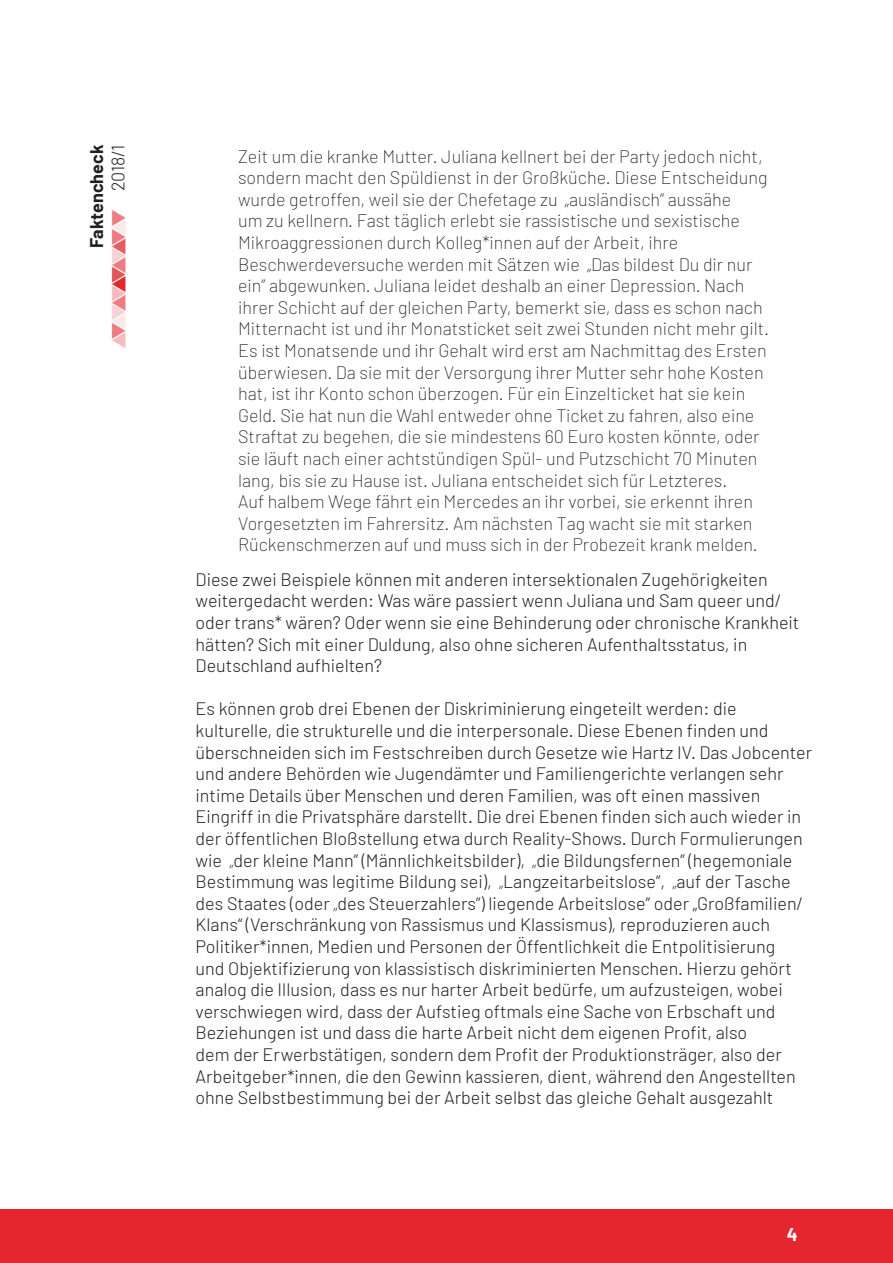
<style>
.page{position:relative;width:893px;height:1263px;background:#fff}
.page>*{position:absolute;margin:0;border:0;box-sizing:border-box;transform-origin:0 0}
.Paragraph_Style_1{font:300 18px/21.6px "Barlow";color:#231f20}
.t1{font:200 18px/21.6px "Barlow";color:#231f20}
.t2{font:700 18px "Barlow";color:#231f20}
.t3{font:700 18px "Barlow";color:#fff}
.s1{font-weight:200}
</style>
<div class="page">
<div style="left:0;top:1210px;width:893px;height:53px;background:#e5262e"></div>
<img style="left:111px;top:210px;width:15px;height:138px">
<p class="t2" style="left:85px;top:248px;width:105px;rotate:-90deg">Faktencheck</p>
<p class="Paragraph_Style_1" style="left:107px;top:191px;width:48px;rotate:-90deg">2018/1</p>
<p class="t1" style="left:238px;top:145px;width:532px">Zeit um die kranke Mutter. Juliana kellnert bei der Party jedoch nicht, sondern macht den Spüldienst in der Großküche. Diese Entscheidung wurde getroffen, weil sie der Chefetage zu „ausländisch” aussähe<br>um zu kellnern. Fast täglich erlebt sie rassistische und sexistische Mikroaggressionen durch Kolleg*innen auf der Arbeit, ihre Beschwerdeversuche werden mit Sätzen wie „Das bildest Du dir nur ein” abgewunken. Juliana leidet deshalb an einer Depression. Nach ihrer Schicht auf der gleichen Party, bemerkt sie, dass es schon nach Mitternacht ist und ihr Monatsticket seit zwei Stunden nicht mehr gilt.<br>Es ist Monatsende und ihr Gehalt wird erst am Nachmittag des Ersten überwiesen. Da sie mit der Versorgung ihrer Mutter sehr hohe Kosten hat, ist ihr Konto schon überzogen. Für ein Einzelticket hat sie kein Geld. Sie hat nun die Wahl entweder ohne Ticket zu fahren, also eine Straftat zu begehen, die sie mindestens 60 Euro kosten könnte, oder sie läuft nach einer achtstündigen Spül- und Putzschicht 70 Minuten lang, bis sie zu Hause ist. Juliana entscheidet sich für Letzteres.<br>Auf halbem Wege fährt ein Mercedes an ihr vorbei, sie erkennt ihren Vorgesetzten im Fahrersitz. Am nächsten Tag wacht sie mit starken Rückenschmerzen auf und muss sich in der Probezeit krank melden.</p>
<p class="Paragraph_Style_1" style="left:196px;top:568px;width:605px">Diese zwei Beispiele können mit anderen intersektionalen Zugehörigkeiten weitergedacht werden: Was wäre passiert wenn Juliana und Sam queer und/ oder trans* wären? Oder wenn sie eine Behinderung oder chronische Krankheit hätten? Sich mit einer Duldung, also ohne sicheren Aufenthaltsstatus, in Deutschland aufhielten?</p>
<p class="Paragraph_Style_1" style="left:196px;top:698px;width:618px">Es können grob drei Ebenen der Diskriminierung eingeteilt werden: die kulturelle, die strukturelle und die interpersonale. Diese Ebenen finden und überschneiden sich im Festschreiben durch Gesetze wie Hartz IV. Das Jobcenter und andere Behörden wie Jugendämter und Familiengerichte verlangen sehr intime Details über Menschen und deren Familien, was oft einen massiven Eingriff in die Privatsphäre darstellt. Die drei Ebenen finden sich auch wieder in der öffentlichen Bloßstellung etwa durch Reality-Shows. Durch Formulierungen wie <span class="s1">„</span>der kleine Mann” (Männlichkeitsbilder), <span class="s1">„</span>die Bildungsfernen” (hegemoniale Bestimmung was legitime Bildung sei), <span class="s1">„</span>Langzeitarbeitslose”, <span class="s1">„</span>auf der Tasche des Staates (oder <span class="s1">„</span>des Steuerzahlers”) liegende Arbeitslose” oder „Großfamilien/ Klans“ (Verschränkung von Rassismus und Klassismus), reproduzieren auch Politiker*innen, Medien und Personen der Öffentlichkeit die Entpolitisierung<br>und Objektifizierung von klassistisch diskriminierten Menschen. Hierzu gehört analog die Illusion, dass es nur harter Arbeit bedürfe, um aufzusteigen, wobei verschwiegen wird, dass der Aufstieg oftmals eine Sache von Erbschaft und Beziehungen ist und dass die harte Arbeit nicht dem eigenen Profit, also<br>dem der Erwerbstätigen, sondern dem Profit der Produktionsträger, also der Arbeitgeber*innen, die den Gewinn kassieren, dient, während den Angestellten ohne Selbstbestimmung bei der Arbeit selbst das gleiche Gehalt ausgezahlt</p>
<p class="t3" style="left:787px;top:1223px;width:12px">4</p>
</div>
